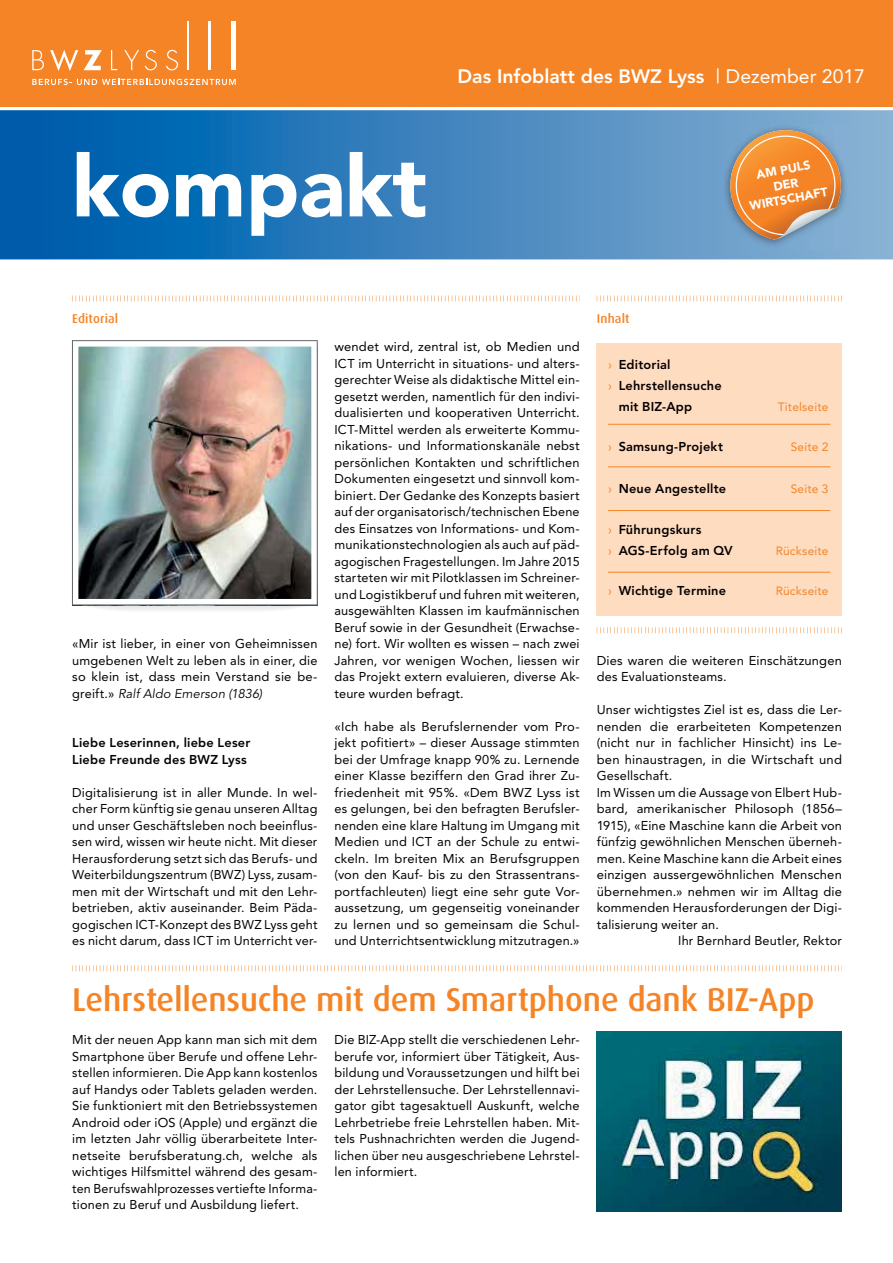
<style>
.page{position:relative;width:893px;height:1263px;background:#fff}
.page>*{position:absolute;margin:0;border:0;box-sizing:border-box;transform-origin:0 0}
.t1{font:900 85.2px "Avenir";color:#fff}
.t2{font:500 33px "Dax";letter-spacing:-.005em;color:#f58426}
.t3{font:800 19.35px "Avenir";color:#fff}
.t4{font:12.75px/16.5px "Avenir";letter-spacing:.015em;color:#040000;text-align:justify}
.t5{font:800 12.75px/20.7px "Avenir";letter-spacing:.02em;color:#040000}
.t6{font:500 12.75px "Dax";letter-spacing:.015em;color:#f58426}
.t7{font:900 12.3px/14.7px "Avenir";color:#fff;text-align:center}
.t8{font:12px "Avenir";letter-spacing:.015em;color:#f58426}
.s1{font-weight:400}
.s2{font-weight:400;color:#f58426}
.s3{font-style:italic}
</style>
<div class="page">
<svg style="left:0;top:110px;width:893px;height:149px"></svg>
<img style="left:72px;top:605px;width:245px;height:6px">
<img style="left:72px;top:340px;width:246px;height:265px">
<div style="left:0;top:0;width:893px;height:106px;background:#f58426"></div>
<svg style="left:32px;top:50px;width:12px;height:20px"></svg>
<svg style="left:50px;top:50px;width:28px;height:21px"></svg>
<svg style="left:84px;top:50px;width:18px;height:20px"></svg>
<svg style="left:111px;top:50px;width:6px;height:20px"></svg>
<svg style="left:124px;top:50px;width:15px;height:20px"></svg>
<svg style="left:145px;top:50px;width:12px;height:20px"></svg>
<svg style="left:166px;top:50px;width:12px;height:20px"></svg>
<hr style="left:187px;top:21px;width:1px;height:49px;background:#fff">
<hr style="left:208px;top:21px;width:3px;height:49px;background:#fff">
<div style="left:231px;top:21px;width:5px;height:49px;background:#fff"></div>
<svg style="left:32px;top:79px;width:204px;height:6px"></svg>
<div style="left:597px;top:343px;width:245px;height:272px;background:#fedcc0"></div>
<svg style="left:72px;top:965px;width:770px;height:6px"></svg>
<svg style="left:72px;top:295px;width:508px;height:6px"></svg>
<svg style="left:597px;top:295px;width:245px;height:6px"></svg>
<svg style="left:597px;top:627px;width:245px;height:6px"></svg>
<hr style="left:608px;top:424px;width:222px;height:1px;background:#f58426">
<hr style="left:608px;top:467px;width:222px;height:1px;background:#f58426">
<hr style="left:608px;top:510px;width:222px;height:1px;background:#f58426">
<hr style="left:608px;top:572px;width:222px;height:1px;background:#f58426">
<img style="left:723px;top:124px;width:125px;height:125px">
<svg style="left:726px;top:126px;width:116px;height:114px"></svg>
<img style="left:597px;top:1031px;width:245px;height:181px">
<h3 class="t3" style="left:457px;top:68px;width:409px">Das Infoblatt des BWZ Lyss <span class="s1">| Dezember 2017</span></h3>
<h1 class="t1" style="left:72px;top:152px;width:356px">kompakt</h1>
<p class="t7" style="left:743px;top:171px;width:80px;rotate:-11deg">AM PULS<br>DER<br>WIRTSCHAFT</p>
<p class="t6" style="left:72px;top:313px;width:48px">Editorial</p>
<p class="t6" style="left:597px;top:313px;width:34px">Inhalt</p>
<p class="t4" style="left:334px;top:339px;width:247px">wendet wird, zentral ist, ob Medien und ICT im Unterricht in situations- und alters&shy;gerechter Weise als didaktische Mittel ein&shy;gesetzt werden, namentlich für den indivi&shy;dualisierten und kooperativen Unterricht.<br>ICT-Mittel werden als erweiterte Kommu&shy;nikations- und Informationskanäle nebst persönlichen Kontakten und schriftlichen Dokumenten eingesetzt und sinnvoll kom&shy;biniert. Der Gedanke des Konzepts basiert auf der organisatorisch/technischen Ebene des Einsatzes von Informations- und Kom&shy;munikationstechnologien als auch auf päd&shy;agogischen Fragestellungen. Im Jahre 2015 starteten wir mit Pilotklassen im Schreiner&shy;und Logistikberuf und fuhren mit weiteren, ausgewählten Klassen im kaufmännischen Beruf sowie in der Gesundheit (Erwachse&shy;ne) fort. Wir wollten es wissen – nach zwei Jahren, vor wenigen Wochen, liessen wir das Projekt extern evaluieren, diverse Ak&shy;teure wurden befragt.</p>
<p class="t4" style="left:334px;top:719px;width:247px">«Ich habe als Berufslernender vom Pro&shy;jekt pofitiert» – dieser Aussage stimmten bei der Umfrage knapp 90% zu. Lernende einer Klasse beziffern den Grad ihrer Zu&shy;friedenheit mit 95%. «Dem BWZ Lyss ist es gelungen, bei den befragten Berufsler&shy;nenden eine klare Haltung im Umgang mit Medien und ICT an der Schule zu entwi&shy;ckeln. Im breiten Mix an Berufsgruppen (von den Kauf- bis zu den Strassentrans&shy;portfachleuten) liegt eine sehr gute Vor&shy;aussetzung, um gegenseitig voneinander zu lernen und so gemeinsam die Schul&shy;und Unterrichtsentwicklung mitzutragen.»</p>
<p class="t5" style="left:608px;top:355px;width:115px"><span class="s2">›</span> Editorial<br><span class="s2">›</span> Lehrstellensuche <span class="s2">›</span> mit BIZ-App</p>
<p class="t8" style="left:778px;top:402px;width:52px">Titelseite</p>
<p class="t5" style="left:608px;top:437px;width:116px"><span class="s2">›</span> Samsung-Projekt</p>
<p class="t8" style="left:791px;top:442px;width:39px">Seite 2</p>
<p class="t5" style="left:608px;top:479px;width:120px"><span class="s2">›</span> Neue Angestellte</p>
<p class="t8" style="left:791px;top:484px;width:39px">Seite 3</p>
<p class="t5" style="left:608px;top:521px;width:126px"><span class="s2">›</span> Führungskurs<br><span class="s2">›</span> AGS-Erfolg am QV</p>
<p class="t8" style="left:776px;top:546px;width:54px">Rückseite</p>
<p class="t5" style="left:608px;top:582px;width:120px"><span class="s2">›</span> Wichtige Termine</p>
<p class="t8" style="left:776px;top:586px;width:54px">Rückseite</p>
<p class="t4" style="left:72px;top:636px;width:247px">«Mir ist lieber, in einer von Geheimnissen umgebenen Welt zu leben als in einer, die so klein ist, dass mein Verstand sie be&shy;greift.» <span class="s3">Ralf Aldo Emerson (1836)</span></p>
<p class="t5" style="left:72px;top:735px;width:180px;line-height:16.5px">Liebe Leserinnen, liebe Leser<br>Liebe Freunde des BWZ Lyss</p>
<p class="t4" style="left:72px;top:785px;width:247px">Digitalisierung ist in aller Munde. In wel&shy;cher Form künftig sie genau unseren Alltag und unser Geschäftsleben noch beeinflus&shy;sen wird, wissen wir heute nicht. Mit dieser Herausforderung setzt sich das Berufs- und Weiterbildungszentrum (BWZ) Lyss, zusam&shy;men mit der Wirtschaft und mit den Lehr&shy;betrieben, aktiv auseinander. Beim Päda&shy;gogischen ICT-Konzept des BWZ Lyss geht es nicht darum, dass ICT im Unterricht ver-</p>
<p class="t4" style="left:597px;top:653px;width:247px">Dies waren die weiteren Einschätzungen des Evaluationsteams.</p>
<p class="t4" style="left:597px;top:702px;width:247px">Unser wichtigstes Ziel ist es, dass die Ler-</p>
<p class="t4" style="left:597px;top:719px;width:247px">nenden die erarbeiteten Kompetenzen</p>
<p class="t4" style="left:597px;top:735px;width:247px">(nicht nur in fachlicher Hinsicht) ins Le-</p>
<p class="t4" style="left:597px;top:752px;width:247px">ben hinaustragen, in die Wirtschaft und</p>
<p class="t4" style="left:597px;top:768px;width:77px">Gesellschaft.</p>
<p class="t4" style="left:597px;top:785px;width:247px">Im Wissen um die Aussage von Elbert Hub-</p>
<p class="t4" style="left:597px;top:801px;width:247px">bard, amerikanischer Philosoph (1856–</p>
<p class="t4" style="left:597px;top:818px;width:247px">1915), «Eine Maschine kann die Arbeit von</p>
<p class="t4" style="left:597px;top:834px;width:247px">fünfzig gewöhnlichen Menschen überneh-</p>
<p class="t4" style="left:597px;top:851px;width:247px">men. Keine Maschine kann die Arbeit eines</p>
<p class="t4" style="left:597px;top:867px;width:247px">einzigen aussergewöhnlichen Menschen</p>
<p class="t4" style="left:597px;top:884px;width:247px">übernehmen.» nehmen wir im Alltag die</p>
<p class="t4" style="left:597px;top:900px;width:247px">kommenden Herausforderungen der Digi-</p>
<p class="t4" style="left:597px;top:917px;width:124px">talisierung weiter an.</p>
<p class="t4" style="left:678px;top:933px;width:165px">Ihr Bernhard Beutler, Rektor</p>
<h2 class="t2" style="left:72px;top:985px;width:744px">Lehrstellensuche mit dem Smartphone dank BIZ-App</h2>
<p class="t4" style="left:72px;top:1032px;width:247px">Mit der neuen App kann man sich mit dem Smartphone über Berufe und offene Lehr&shy;stellen informieren. Die App kann kostenlos auf Handys oder Tablets geladen werden.<br>Sie funktioniert mit den Betriebssystemen Android oder iOS (Apple) und ergänzt die im letzten Jahr völlig überarbeitete Inter&shy;netseite berufsberatung.ch, welche als wichtiges Hilfsmittel während des gesam&shy;ten Berufswahlprozesses vertiefte Informa&shy;tionen zu Beruf und Ausbildung liefert.</p>
<p class="t4" style="left:334px;top:1032px;width:247px">Die BIZ-App stellt die verschiedenen Lehr&shy;berufe vor, informiert über Tätigkeit, Aus&shy;bildung und Voraussetzungen und hilft bei der Lehrstellensuche. Der Lehrstellennavi&shy;gator gibt tagesaktuell Auskunft, welche Lehrbetriebe freie Lehrstellen haben. Mit&shy;tels Pushnachrichten werden die Jugend&shy;lichen über neu ausgeschriebene Lehrstel&shy;len informiert.</p>
</div>
